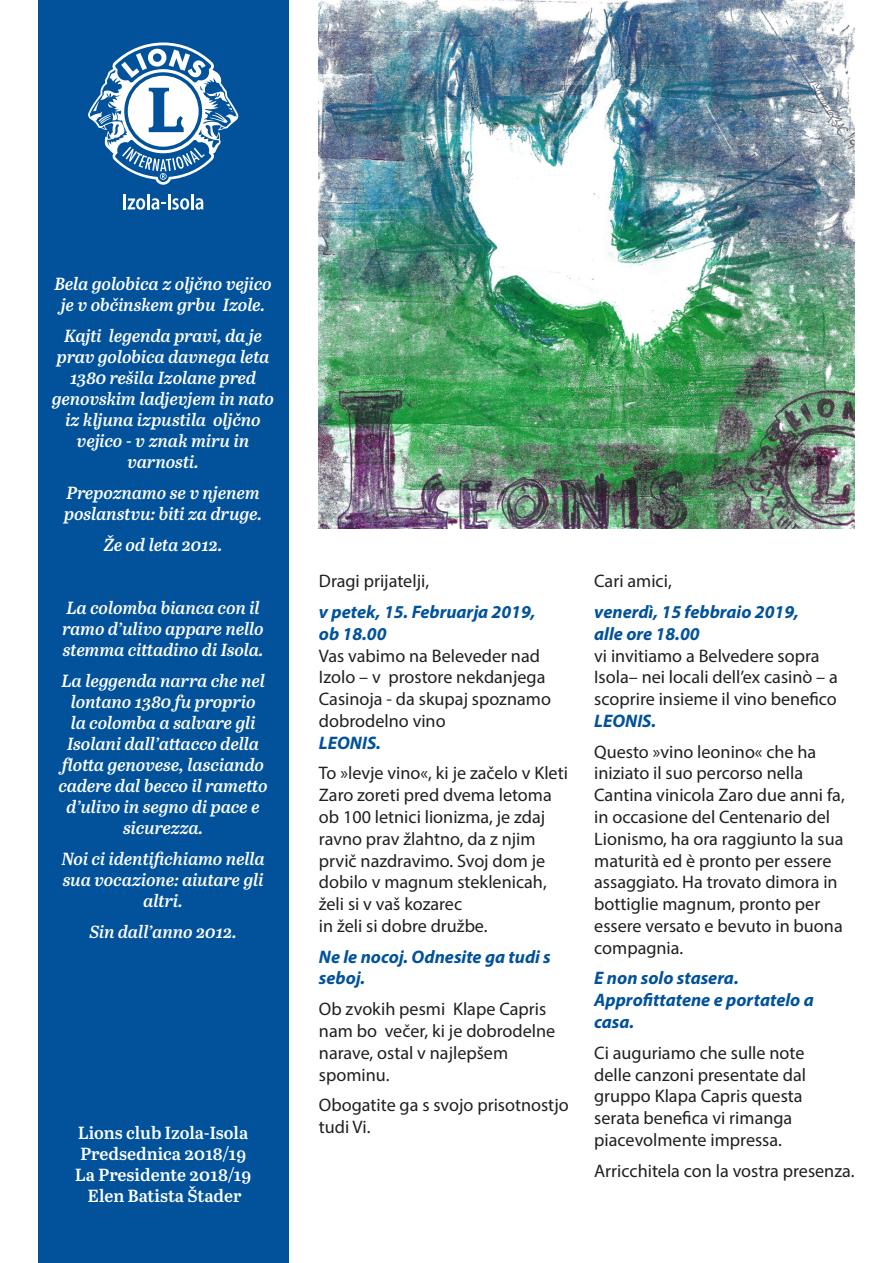
<style>
.page{position:relative;width:893px;height:1263px;background:#fff}
.page>*{position:absolute;margin:0;border:0;box-sizing:border-box;transform-origin:0 0}
.t1{font:18.15px/21.8px "Myriad Pro";color:#231f20}
.t2{font:italic 700 18.15px/21.8px "Myriad Pro";color:#01529a}
.t3{font:italic 600 17.55px/21px "Abril Text";color:#fff;text-align:center}
.t4{font:600 17.55px "Abril Text";color:#fff}
</style>
<div class="page">
<div style="left:38px;top:0;width:251px;height:1263px;background:#01529a"></div>
<img style="left:319px;top:0;width:536px;height:528px">
<hr style="left:123px;top:194px;width:3px;height:15px;background:#fff">
<svg style="left:128px;top:198px;width:17px;height:12px"></svg>
<hr style="left:147px;top:194px;width:3px;height:15px;background:#fff">
<svg style="left:151px;top:194px;width:38px;height:16px"></svg>
<hr style="left:191px;top:194px;width:3px;height:15px;background:#fff">
<svg style="left:195px;top:198px;width:8px;height:12px"></svg>
<svg style="left:88px;top:43px;width:150px;height:142px"></svg>
<p class="t3" style="left:55px;top:272px;width:219px">Bela golobica z oljčno vejico je v občinskem grbu Izole.</p>
<p class="t3" style="left:52px;top:324px;width:224px">Kajti legenda pravi, da je prav golobica davnega leta<br>1380 rešila Izolane pred genovskim ladjevjem in nato iz kljuna izpustila oljčno vejico - v znak miru in varnosti.</p>
<p class="t3" style="left:64px;top:481px;width:199px;text-align:left">Prepoznamo se v njenem poslanstvu: biti za druge.</p>
<p class="t3" style="left:104px;top:533px;width:120px">Že od leta 2012.</p>
<p class="t3" style="left:63px;top:596px;width:203px;text-align:left">La colomba bianca con il ramo d’ulivo appare nello stemma cittadino di Isola.</p>
<p class="t3" style="left:59px;top:669px;width:210px">La leggenda narra che nel lontano 1380 fu proprio<br>la colomba a salvare gli<br>Isolani dall’attacco della flotta genovese, lasciando cadere dal becco il rametto d’ulivo in segno di pace e sicurezza.</p>
<p class="t3" style="left:61px;top:847px;width:205px">Noi ci identifichiamo nella sua vocazione: aiutare gli altri.</p>
<p class="t3" style="left:89px;top:920px;width:149px">Sin dall’anno 2012.</p>
<p class="t4" style="left:78px;top:1120px;width:172px">Lions club Izola-Isola</p>
<p class="t4" style="left:80px;top:1141px;width:167px">Predsednica 2018/19</p>
<p class="t4" style="left:75px;top:1162px;width:177px">La Presidente 2018/19</p>
<p class="t4" style="left:88px;top:1183px;width:155px">Elen Batista Štader</p>
<p class="t1" style="left:319px;top:570px;width:112px">Dragi prijatelji,</p>
<p class="t2" style="left:319px;top:600px;width:218px">v petek, 15. Februarja 2019,</p>
<p class="t2" style="left:319px;top:622px;width:69px">ob 18.00</p>
<p class="t1" style="left:319px;top:644px;width:234px">Vas vabimo na Beleveder nad<br>Izolo – v prostore nekdanjega<br>Casinoja - da skupaj spoznamo dobrodelno vino</p>
<p class="t2" style="left:319px;top:731px;width:64px">LEONIS.</p>
<p class="t1" style="left:319px;top:762px;width:251px">To »levje vino«, ki je začelo v Kleti<br>Zaro zoreti pred dvema letoma ob 100 letnici lionizma, je zdaj ravno prav žlahtno, da z njim prvič nazdravimo. Svoj dom je dobilo v magnum steklenicah, želi si v vaš kozarec</p>
<p class="t1" style="left:319px;top:915px;width:170px">in želi si dobre družbe.</p>
<p class="t2" style="left:319px;top:945px;width:233px">Ne le nocoj. Odnesite ga tudi s seboj.</p>
<p class="t1" style="left:319px;top:998px;width:238px">Ob zvokih pesmi Klape Capris nam bo večer, ki je dobrodelne narave, ostal v najlepšem spominu.</p>
<p class="t1" style="left:319px;top:1094px;width:251px">Obogatite ga s svojo prisotnostjo</p>
<p class="t1" style="left:319px;top:1116px;width:53px">tudi Vi.</p>
<p class="t1" style="left:594px;top:570px;width:79px">Cari amici,</p>
<p class="t2" style="left:594px;top:600px;width:206px">venerdì, 15 febbraio 2019,</p>
<p class="t2" style="left:594px;top:622px;width:107px">alle ore 18.00</p>
<p class="t1" style="left:594px;top:644px;width:245px">vi invitiamo a Belvedere sopra<br>Isola– nei locali dell’ex casinò – a scoprire insieme il vino benefico</p>
<p class="t2" style="left:594px;top:709px;width:64px">LEONIS.</p>
<p class="t1" style="left:594px;top:740px;width:252px">Questo »vino leonino« che ha iniziato il suo percorso nella<br>Cantina vinicola Zaro due anni fa, in occasione del Centenario del<br>Lionismo, ha ora raggiunto la sua maturità ed è pronto per essere assaggiato. Ha trovato dimora in bottiglie magnum, pronto per essere versato e bevuto in buona compagnia.</p>
<p class="t2" style="left:594px;top:967px;width:221px">E non solo stasera.<br>Approfittatene e portatelo a casa.</p>
<p class="t1" style="left:594px;top:1041px;width:213px">Ci auguriamo che sulle note delle canzoni presentate dal gruppo Klapa Capris questa serata benefica vi rimanga piacevolmente impressa.</p>
<p class="t1" style="left:594px;top:1159px;width:262px">Arricchitela con la vostra presenza.</p>
</div>
